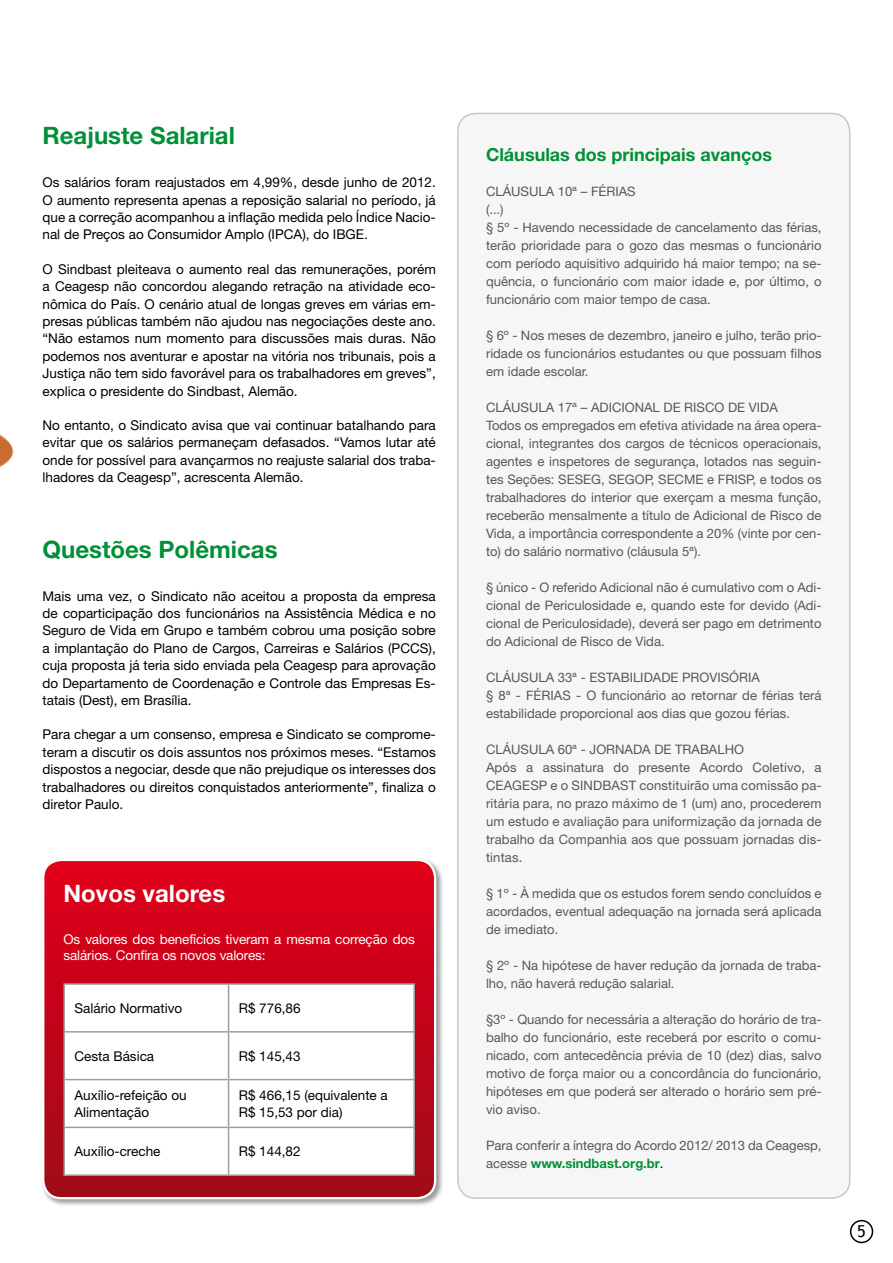
<style>
.page{position:relative;width:893px;height:1263px;background:#fff}
.page>*{position:absolute;margin:0;border:0;box-sizing:border-box;transform-origin:0 0}
.t1{font:700 24px "Helvetica Neue LT Std";color:#009037}
.t2{font:700 24px "Helvetica Neue LT Std";color:#fff}
.t3{font:700 18px "Helvetica Neue LT Std";color:#009037}
.t4{font:16.5px "Trebuchet MS";color:#000}
.t5{font:13.5px/17.4px "Helvetica Neue LT Std";color:#000;text-align:justify}
.t6{font:13.5px/16.5px "Helvetica Neue LT Std";letter-spacing:-.01em;color:#fff}
.t7{font:13.05px/18px "Helvetica Neue LT Std";color:#58585a}
.s1{font-weight:700;color:#009037}
.s2{color:#000}
</style>
<div class="page">
<div style="left:850px;top:1220px;width:23px;height:23px;border:2px solid #000;border-radius:50%"></div>
<img style="left:0;top:434px;width:14px;height:33px">
<div style="left:458px;top:113px;width:392px;height:1085px;background:#f6f6f6;border-radius:18px"></div>
<div style="left:457px;top:113px;width:393px;height:1086px;border:2px solid #c6c7c8;border-radius:18px"></div>
<div style="left:40px;top:857px;width:404px;height:350px;background:#000;opacity:.4"></div>
<svg style="left:43px;top:860px;width:392px;height:338px;background:#cb0319"></svg>
<div style="left:42px;top:859px;width:394px;height:340px;border:2px solid #fff;border-radius:18px"></div>
<svg style="left:65px;top:985px;width:348px;height:189px"></svg>
<hr style="left:63px;top:983px;width:166px;height:2px;background:#9c9e9f">
<hr style="left:63px;top:985px;width:2px;height:46px;background:#9c9e9f">
<hr style="left:229px;top:983px;width:186px;height:2px;background:#9c9e9f">
<hr style="left:228px;top:985px;width:1px;height:46px;background:#9c9e9f">
<hr style="left:413px;top:985px;width:2px;height:46px;background:#9c9e9f">
<hr style="left:63px;top:1031px;width:166px;height:1px;background:#9c9e9f">
<hr style="left:63px;top:1032px;width:2px;height:47px;background:#9c9e9f">
<hr style="left:229px;top:1031px;width:186px;height:1px;background:#9c9e9f">
<hr style="left:228px;top:1032px;width:1px;height:47px;background:#9c9e9f">
<hr style="left:413px;top:1032px;width:2px;height:47px;background:#9c9e9f">
<hr style="left:63px;top:1079px;width:166px;height:1px;background:#9c9e9f">
<hr style="left:63px;top:1080px;width:2px;height:46px;background:#9c9e9f">
<hr style="left:229px;top:1079px;width:186px;height:1px;background:#9c9e9f">
<hr style="left:228px;top:1080px;width:1px;height:46px;background:#9c9e9f">
<hr style="left:413px;top:1080px;width:2px;height:46px;background:#9c9e9f">
<hr style="left:63px;top:1126px;width:166px;height:2px;background:#9c9e9f">
<hr style="left:63px;top:1128px;width:2px;height:46px;background:#9c9e9f">
<hr style="left:229px;top:1126px;width:186px;height:2px;background:#9c9e9f">
<hr style="left:228px;top:1128px;width:1px;height:46px;background:#9c9e9f">
<hr style="left:413px;top:1128px;width:2px;height:46px;background:#9c9e9f">
<hr style="left:63px;top:1174px;width:166px;height:2px;background:#9c9e9f">
<hr style="left:229px;top:1174px;width:186px;height:2px;background:#9c9e9f">
<h1 class="t1" style="left:43px;top:121px;width:194px">Reajuste Salarial</h1>
<p class="t5" style="left:43px;top:174px;width:395px">Os salários foram reajustados em 4,99%, desde junho de 2012.<br>O aumento representa apenas a reposição salarial no período, já que a correção acompanhou a inflação medida pelo Índice Nacio&shy;nal de Preços ao Consumidor Amplo (IPCA), do IBGE.</p>
<p class="t5" style="left:43px;top:260px;width:395px">O Sindbast pleiteava o aumento real das remunerações, porém a Ceagesp não concordou alegando retração na atividade eco&shy;nômica do País. O cenário atual de longas greves em várias em&shy;presas públicas também não ajudou nas negociações deste ano. “Não estamos num momento para discussões mais duras. Não podemos nos aventurar e apostar na vitória nos tribunais, pois a Justiça não tem sido favorável para os trabalhadores em greves”, explica o presidente do Sindbast, Alemão.</p>
<p class="t5" style="left:43px;top:416px;width:395px">No entanto, o Sindicato avisa que vai continuar batalhando para evitar que os salários permaneçam defasados. “Vamos lutar até onde for possível para avançarmos no reajuste salarial dos traba&shy;lhadores da Ceagesp”, acrescenta Alemão.</p>
<h1 class="t1" style="left:43px;top:534px;width:237px">Questões Polêmicas</h1>
<p class="t5" style="left:43px;top:587px;width:395px">Mais uma vez, o Sindicato não aceitou a proposta da empresa de coparticipação dos funcionários na Assistência Médica e no Seguro de Vida em Grupo e também cobrou uma posição sobre a implantação do Plano de Cargos, Carreiras e Salários (PCCS), cuja proposta já teria sido enviada pela Ceagesp para aprovação do Departamento de Coordenação e Controle das Empresas Es&shy;tatais (Dest), em Brasília.</p>
<p class="t5" style="left:43px;top:726px;width:395px">Para chegar a um consenso, empresa e Sindicato se comprome&shy;teram a discutir os dois assuntos nos próximos meses. “Estamos dispostos a negociar, desde que não prejudique os interesses dos trabalhadores ou direitos conquistados anteriormente”, finaliza o diretor Paulo.</p>
<h1 class="t2" style="left:63px;top:878px;width:163px">Novos valores</h1>
<p class="t6" style="left:63px;top:930px;width:353px">Os valores dos benefícios tiveram a mesma correção dos salários. Confira os novos valores:</p>
<p class="t5" style="left:74px;top:999px;width:109px">Salário Normativo</p>
<p class="t5" style="left:239px;top:999px;width:63px">R$ 776,86</p>
<p class="t5" style="left:74px;top:1047px;width:81px">Cesta Básica</p>
<p class="t5" style="left:239px;top:1047px;width:63px">R$ 145,43</p>
<p class="t5" style="left:74px;top:1087px;width:114px;line-height:16.5px">Auxílio-refeição ou<br>Alimentação</p>
<p class="t5" style="left:239px;top:1087px;width:151px;line-height:16.5px">R$ 466,15 (equivalente a<br>R$ 15,53 por dia)</p>
<p class="t5" style="left:74px;top:1142px;width:87px">Auxílio-creche</p>
<p class="t5" style="left:239px;top:1142px;width:63px">R$ 144,82</p>
<h2 class="t3" style="left:486px;top:143px;width:288px">Cláusulas dos principais avanços</h2>
<p class="t7" style="left:486px;top:183px;width:337px">CLÁUSULA 10ª – FÉRIAS<br>(...)<br>§ 5º - Havendo necessidade de cancelamento das férias, terão prioridade para o gozo das mesmas o funcionário com período aquisitivo adquirido há maior tempo; na se&shy;quência, o funcionário com maior idade e, por último, o funcionário com maior tempo de casa.</p>
<p class="t7" style="left:486px;top:327px;width:337px;text-align:justify">§ 6º - Nos meses de dezembro, janeiro e julho, terão prio&shy;ridade os funcionários estudantes ou que possuam filhos em idade escolar.</p>
<p class="t7" style="left:486px;top:399px;width:337px">CLÁUSULA 17ª – ADICIONAL DE RISCO DE VIDA<br>Todos os empregados em efetiva atividade na área opera&shy;cional, integrantes dos cargos de técnicos operacionais, agentes e inspetores de segurança, lotados nas seguin&shy;tes Seções: SESEG, SEGOP, SECME e FRISP, e todos os trabalhadores do interior que exerçam a mesma função, receberão mensalmente a título de Adicional de Risco de Vida, a importância correspondente a 20% (vinte por cen&shy;to) do salário normativo (cláusula 5ª).</p>
<p class="t7" style="left:486px;top:578px;width:337px;text-align:justify">§ único - O referido Adicional não é cumulativo com o Adi&shy;cional de Periculosidade e, quando este for devido (Adi&shy;cional de Periculosidade), deverá ser pago em detrimento do Adicional de Risco de Vida.</p>
<p class="t7" style="left:486px;top:668px;width:337px">CLÁUSULA 33ª - ESTABILIDADE PROVISÓRIA<br>§ 8ª - FÉRIAS - O funcionário ao retornar de férias terá estabilidade proporcional aos dias que gozou férias.</p>
<p class="t7" style="left:486px;top:740px;width:337px">CLÁUSULA 60ª - JORNADA DE TRABALHO<br>Após a assinatura do presente Acordo Coletivo, a CEAGESP e o SINDBAST constituirão uma comissão pa&shy;ritária para, no prazo máximo de 1 (um) ano, procederem um estudo e avaliação para uniformização da jornada de trabalho da Companhia aos que possuam jornadas dis&shy;tintas.</p>
<p class="t7" style="left:486px;top:884px;width:337px;text-align:justify">§ 1º - À medida que os estudos forem sendo concluídos e acordados, eventual adequação na jornada será aplicada de imediato.</p>
<p class="t7" style="left:486px;top:956px;width:337px">§ 2º - Na hipótese de haver redução da jornada de traba&shy;lho, não haverá redução salarial.</p>
<p class="t7" style="left:486px;top:1010px;width:337px;text-align:justify">§3º - Quando for necessária a alteração do horário de tra&shy;balho do funcionário, este receberá por escrito o comu&shy;nicado, com antecedência prévia de 10 (dez) dias, salvo motivo de força maior ou a concordância do funcionário, hipóteses em que poderá ser alterado o horário sem pré&shy;vio aviso.</p>
<p class="t7" style="left:486px;top:1136px;width:337px">Para conferir a íntegra do Acordo 2012/ 2013 da Ceagesp, acesse <span class="s1">www.sindbast.org.br</span><span class="s2">.</span></p>
<p class="t4" style="left:857px;top:1221px;width:10px">5</p>
</div>
